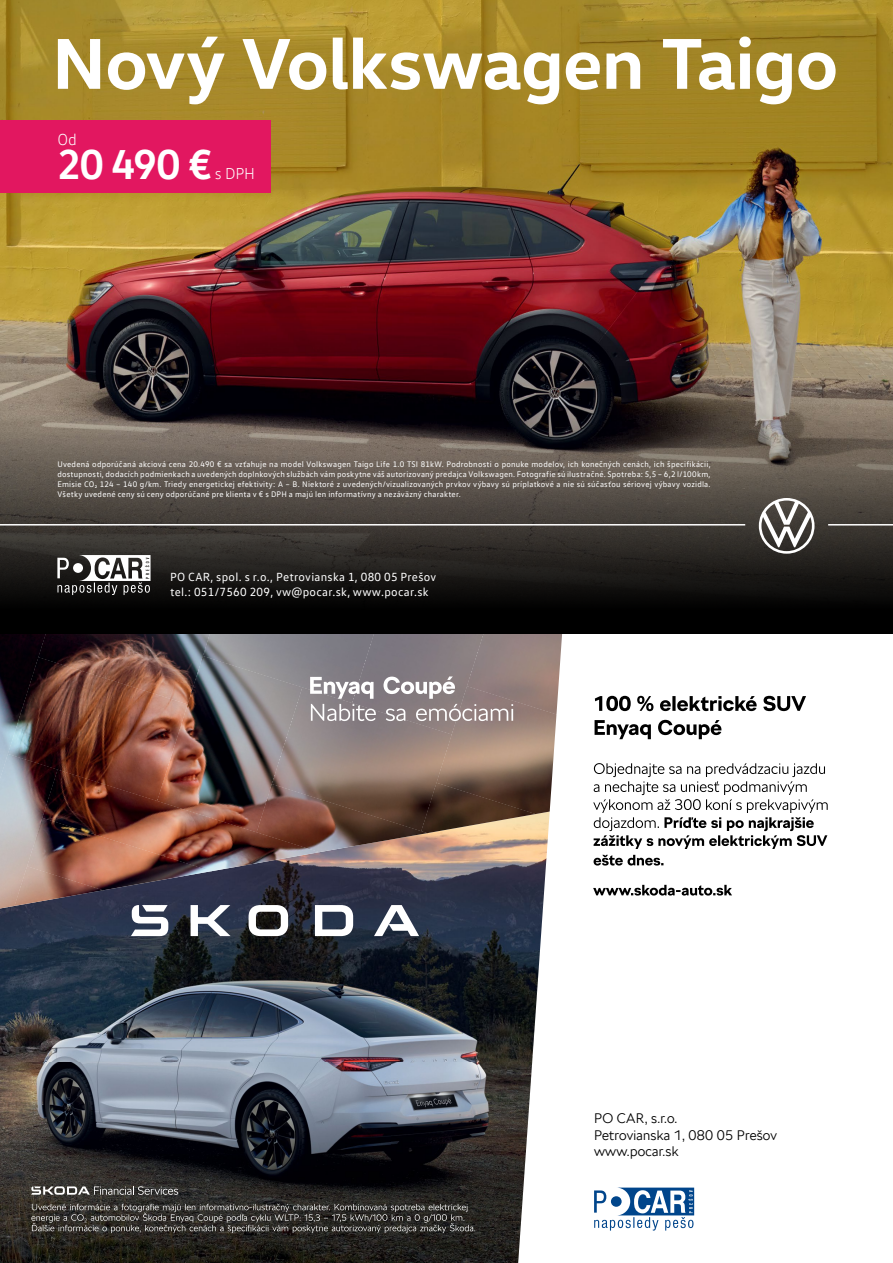
<style>
.page{position:relative;width:893px;height:1263px;background:#fff}
.page>*{position:absolute;margin:0;border:0;box-sizing:border-box;transform-origin:0 0}
.t1{font:700 73.2px "VW Head";letter-spacing:-.01em;color:#fff}
.t2{font:700 42.6px "VW Text";color:#fff}
.t3{font:300 16.2px "VW Text";color:#fff}
.t4{font:300 13.5px/16.2px "SKODA Next";letter-spacing:.02em;color:#000}
.t5{font:12px/15px "VW Text";letter-spacing:.025em;color:#fff}
.t6{font:8.25px/9.9px "VW Text";letter-spacing:.025em;color:#fff;text-align:justify}
</style>
<div class="page">
<img style="left:0;top:833px;width:518px;height:430px">
<img style="left:375px;top:634px;width:110px;height:42px">
<img style="left:211px;top:634px;width:164px;height:53px">
<img style="left:452px;top:686px;width:66px;height:97px">
<img style="left:47px;top:634px;width:164px;height:23px">
<img style="left:303px;top:687px;width:149px;height:97px">
<img style="left:157px;top:656px;width:146px;height:113px">
<img style="left:0;top:634px;width:47px;height:120px">
<img style="left:421px;top:783px;width:97px;height:50px">
<img style="left:8px;top:657px;width:180px;height:112px">
<img style="left:320px;top:784px;width:108px;height:68px">
<img style="left:58px;top:769px;width:262px;height:102px">
<img style="left:0;top:754px;width:58px;height:154px">
<img style="left:27px;top:818px;width:185px;height:72px">
<img style="left:14px;top:866px;width:90px;height:40px">
<svg style="left:518px;top:634px;width:267px;height:629px"></svg>
<svg style="left:310px;top:676px;width:203px;height:45px;background:#a1989a"></svg>
<svg style="left:31px;top:1204px;width:444px;height:29px;background:#484643"></svg>
<svg style="left:593px;top:885px;width:139px;height:10px"></svg>
<svg style="left:594px;top:855px;width:69px;height:10px"></svg>
<svg style="left:593px;top:763px;width:235px;height:86px"></svg>
<svg style="left:595px;top:720px;width:126px;height:19px"></svg>
<svg style="left:595px;top:696px;width:211px;height:15px"></svg>
<svg style="left:31px;top:1186px;width:147px;height:9px"></svg>
<svg style="left:131px;top:905px;width:288px;height:31px"></svg>
<svg style="left:594px;top:1187px;width:100px;height:43px"></svg>
<img style="left:0;top:0;width:893px;height:366px">
<svg style="left:0;top:366px;width:893px;height:268px;background:#3c3531"></svg>
<svg style="left:759px;top:498px;width:55px;height:56px"></svg>
<hr style="left:0;top:524px;width:745px;height:1px;background:#fff">
<hr style="left:828px;top:524px;width:65px;height:1px;background:#fff">
<div style="left:0;top:121px;width:270px;height:72px;background:#e21760"></div>
<svg style="left:57px;top:555px;width:94px;height:40px"></svg>
<h1 class="t1" style="left:52px;top:16px;width:788px">Nový Volkswagen Taigo</h1>
<h3 class="t3" style="left:57px;top:130px;width:21px">Od</h3>
<h2 class="t2" style="left:57px;top:137px;width:156px">20 490 €</h2>
<h3 class="t3" style="left:215px;top:164px;width:42px">s DPH</h3>
<p class="t6" style="left:57px;top:459px;width:655px">Uvedená odporúčaná akciová cena 20.490 € sa vzťahuje na model Volkswagen Taigo Life 1.0 TSI 81kW. Podrobnosti o ponuke modelov, ich konečných cenách, ich špecifikácii, dostupnosti, dodacích podmienkach a uvedených doplnkových službách vám poskytne váš autorizovaný predajca Volkswagen. Fotografie sú ilustračné. Spotreba: 5,5 – 6,2 l/100km, Emisie CO₂ 124 – 140 g/km. Triedy energetickej efektivity: A – B. Niektoré z uvedených/vizualizovaných prvkov výbavy sú príplatkové a nie sú súčasťou sériovej výbavy vozidla.<br>Všetky uvedené ceny sú ceny odporúčané pre klienta v € s DPH a majú len informatívny a nezáväzný charakter.</p>
<h3 class="t5" style="left:170px;top:569px;width:268px">PO CAR, spol. s r.o., Petrovianska 1, 080 05 Prešov tel.: 051/7560 209, vw@pocar.sk, www.pocar.sk</h3>
<h3 class="t4" style="left:594px;top:1111px;width:185px">PO CAR, s.r.o.<br>Petrovianska 1, 080 05 Prešov www.pocar.sk</h3>
</div>
